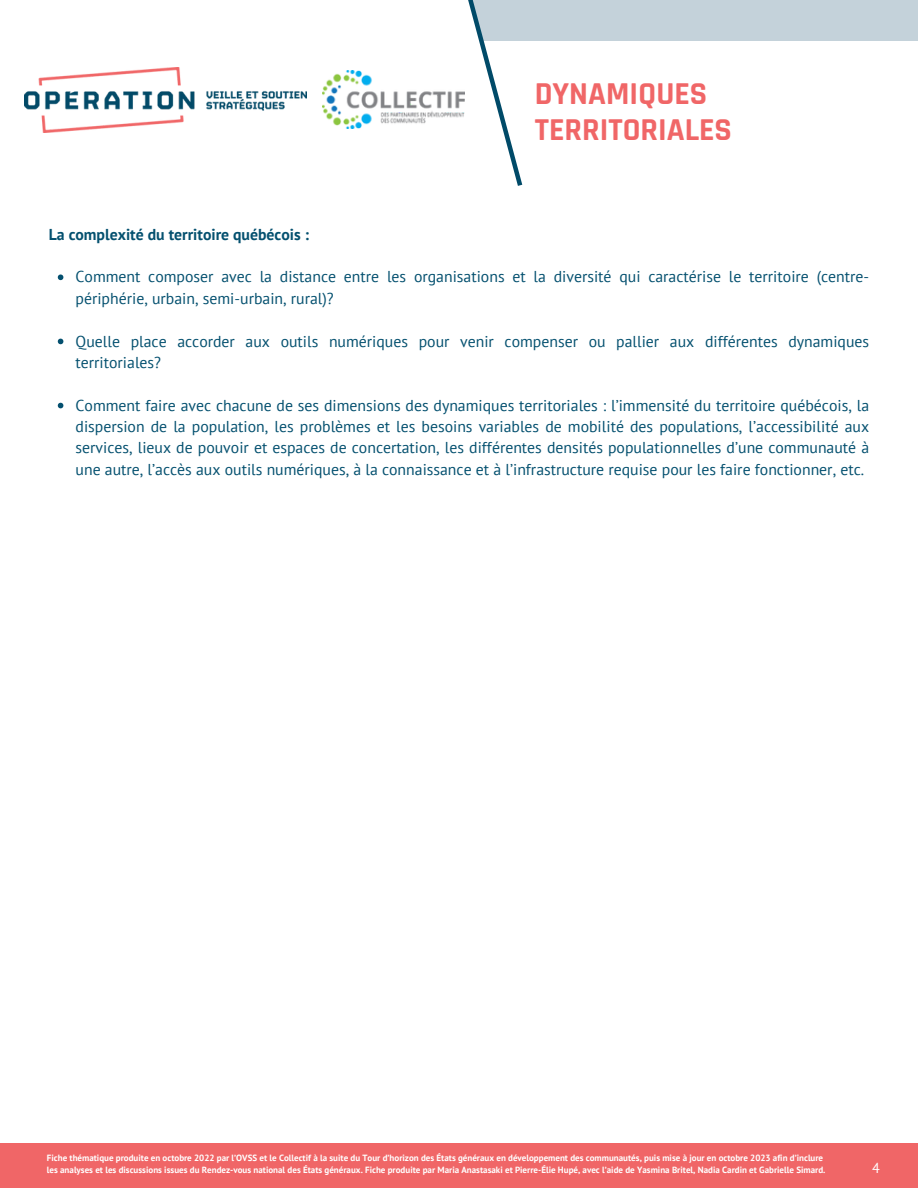
<style>
.page{position:relative;width:918px;height:1188px;background:#fff}
.page>*{position:absolute;margin:0;border:0;box-sizing:border-box;transform-origin:0 0}
.t1{font:700 32.25px "Rajdhani";color:#f06667}
.t2{font:15.75px/21.3px "PT Sans";color:#04506f}
.t3{font:700 15.75px "PT Sans";color:#04506f}
.t4{font:14.25px "PT Sans";color:#fff}
.t5{font:700 9px/12px "PT Sans";color:#fff}
</style>
<div class="page">
<div style="left:480px;top:0;width:438px;height:41px;background:#c4d2da"></div>
<svg style="left:464px;top:0;width:59px;height:186px"></svg>
<img style="left:25px;top:67px;width:281px;height:65px">
<img style="left:322px;top:71px;width:142px;height:57px">
<div style="left:0;top:1144px;width:918px;height:44px;background:#f06667"></div>
<svg style="left:58px;top:274px;width:5px;height:6px"></svg>
<svg style="left:58px;top:339px;width:5px;height:5px"></svg>
<svg style="left:58px;top:403px;width:5px;height:5px"></svg>
<p class="t3" style="left:49px;top:224px;width:262px">La complexité du territoire québécois :</p>
<p class="t1" style="left:535px;top:74px;width:174px">DYNAMIQUES</p>
<p class="t1" style="left:535px;top:110px;width:199px">TERRITORIALES</p>
<p class="t2" style="left:76px;top:266px;width:795px">Comment composer avec la distance entre les organisations et la diversité qui caractérise le territoire (centre&shy;périphérie, urbain, semi-urbain, rural)?</p>
<p class="t2" style="left:76px;top:330px;width:795px">Quelle place accorder aux outils numériques pour venir compenser ou pallier aux différentes dynamiques territoriales?</p>
<p class="t2" style="left:76px;top:394px;width:795px;text-align:justify">Comment faire avec chacune de ses dimensions des dynamiques territoriales : l’immensité du territoire québécois, la dispersion de la population, les problèmes et les besoins variables de mobilité des populations, l’accessibilité aux services, lieux de pouvoir et espaces de concertation, les différentes densités populationnelles d’une communauté à une autre, l’accès aux outils numériques, à la connaissance et à l’infrastructure requise pour les faire fonctionner, etc.</p>
<p class="t5" style="left:47px;top:1152px;width:780px">Fiche thématique produite en octobre 2022 par l’OVSS et le Collectif à la suite du Tour d’horizon des États généraux en développement des communautés, puis mise à jour en octobre 2023 afin d’inclure les analyses et les discussions issues du Rendez-vous national des États généraux. Fiche produite par Maria Anastasaki et Pierre-Élie Hupé, avec l’aide de Yasmina Britel, Nadia Cardin et Gabrielle Simard.</p>
<p class="t4" style="left:872px;top:1159px;width:9px">4</p>
</div>
